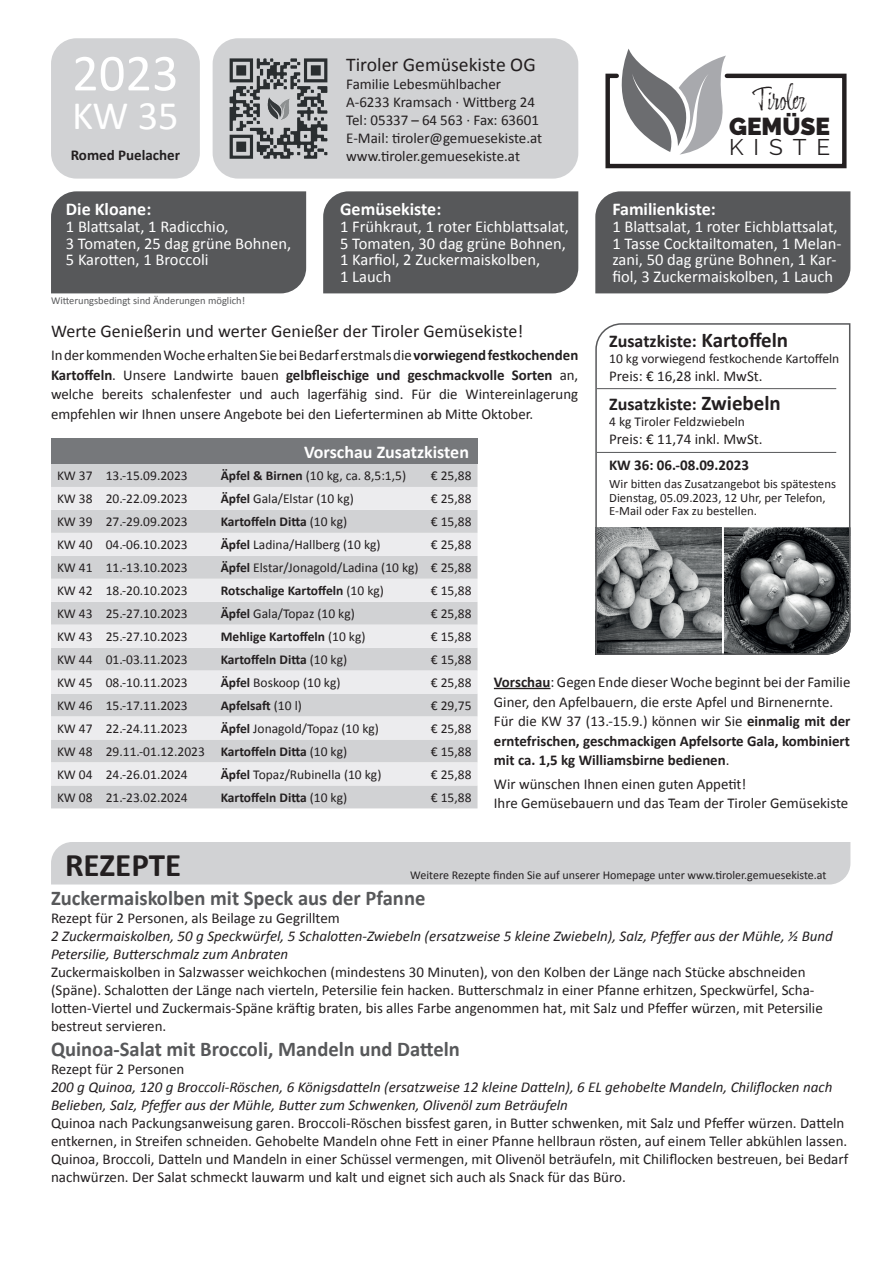
<style>
.page{position:relative;width:893px;height:1263px;background:#fff}
.page>*{position:absolute;margin:0;border:0;box-sizing:border-box;transform-origin:0 0}
.t1{font:52.5px "Calibri";color:#fff}
.t2{font:40.5px "Calibri";color:#fff}
.t3{font:700 33px "Calibri";color:#231f20}
.t4{font:27.3px "Adore You";color:#231f20}
.t5{font:900 24.3px "Raleway";color:#231f20}
.t6{font:22.65px "Raleway";letter-spacing:.44em;color:#231f20}
.t7{font:700 21px "Calibri";color:#57585a}
.t8{font:19.5px "Calibri";color:#231f20}
.t9{font:700 18px "Calibri";color:#fff}
.t10{font:18px "Calibri";color:#231f20}
.t11{font:700 18px "Calibri";color:#231f20}
.t12{font:16.5px/16.5px "Calibri";color:#fff}
.t13{font:15px/18px "Calibri";color:#231f20}
.t14{font:italic 15px/18px "Calibri";color:#231f20}
.t15{font:700 15px "Calibri";color:#231f20}
.t16{font:13.5px "Calibri";color:#231f20}
.t17{font:700 13.5px "Calibri";color:#231f20}
.t18{font:12.75px/13.5px "Calibri";color:#231f20}
.t19{font:12px "Calibri";color:#231f20}
.t20{font:10.5px "Calibri";color:#57585a}
.s1{font-weight:700}
.s2{font-size:21px}
.s3{font-weight:400}
</style>
<div class="page">
<div style="left:213px;top:38px;width:365px;height:141px;background:#d1d2d4;border-radius:26px"></div>
<div style="left:51px;top:38px;width:149px;height:141px;background:#d1d2d4;border-radius:26px"></div>
<div style="left:323px;top:191px;width:255px;height:102px;background:#57585a"></div>
<div style="left:595px;top:191px;width:255px;height:102px;background:#57585a"></div>
<div style="left:51px;top:191px;width:255px;height:102px;background:#57585a"></div>
<img style="left:229px;top:58px;width:99px;height:101px">
<svg style="left:605px;top:49px;width:242px;height:120px"></svg>
<div style="left:51px;top:842px;width:799px;height:42px;background:#d1d2d4"></div>
<div style="left:51px;top:464px;width:426px;height:344px;background:#d1d2d4"></div>
<svg style="left:51px;top:487px;width:426px;height:298px;background:#dfe0e2"></svg>
<div style="left:51px;top:438px;width:426px;height:26px;background:#76787b"></div>
<svg style="left:595px;top:323px;width:256px;height:332px"></svg>
<hr style="left:597px;top:388px;width:239px;height:1px;background:#57585a">
<hr style="left:597px;top:452px;width:239px;height:1px;background:#57585a">
<hr style="left:494px;top:688px;width:56px;height:1px;background:#231f20">
<h1 class="t1" style="left:72px;top:40px;width:108px">2023</h1>
<h2 class="t2" style="left:72px;top:90px;width:108px">KW 35</h2>
<p class="t15" style="left:71px;top:146px;width:111px">Romed Puelacher</p>
<p class="t9" style="left:66px;top:198px;width:87px">Die Kloane:</p>
<p class="t12" style="left:66px;top:218px;width:227px">1 Blattsalat, 1 Radicchio,<br>3 Tomaten, 25 dag grüne Bohnen,<br>5 Karotten, 1 Broccoli</p>
<p class="t20" style="left:51px;top:294px;width:196px">Witterungsbedingt sind Änderungen möglich!</p>
<h3 class="t8" style="left:346px;top:52px;width:191px">Tiroler Gemüsekiste OG</h3>
<p class="t13" style="left:346px;top:75px;width:198px">Familie Lebesmühlbacher<br>A-6233 Kramsach · Wittberg 24<br>Tel: 05337 – 64 563 · Fax: 63601<br>E-Mail: tiroler@gemuesekiste.at www.tiroler.gemuesekiste.at</p>
<p class="t9" style="left:340px;top:198px;width:103px">Gemüsekiste:</p>
<p class="t12" style="left:340px;top:218px;width:230px">1 Frühkraut, 1 roter Eichblattsalat,<br>5 Tomaten, 30 dag grüne Bohnen,<br>1 Karfiol, 2 Zuckermaiskolben,<br>1 Lauch</p>
<h3 class="t4" style="left:753px;top:84px;width:55px">Tiroler</h3>
<h3 class="t5" style="left:729px;top:113px;width:103px">GEMÜSE</h3>
<h3 class="t6" style="left:729px;top:134px;width:103px">KISTE</h3>
<p class="t9" style="left:612px;top:198px;width:105px">Familienkiste:</p>
<p class="t12" style="left:612px;top:218px;width:231px">1 Blattsalat, 1 roter Eichblattsalat, 1 Tasse Cocktailtomaten, 1 Melan&shy;zani, 50 dag grüne Bohnen, 1 Kar&shy;fiol, 3 Zuckermaiskolben, 1 Lauch</p>
<p class="t10" style="left:51px;top:319px;width:474px">Werte Genießerin und werter Genießer der Tiroler Gemüsekiste!</p>
<p class="t13" style="left:51px;top:346px;width:529px;line-height:19.5px;text-align:justify">In der kommenden Woche erhalten Sie bei Bedarf erstmals die <span class="s1">vorwiegend festkochenden Kartoffeln</span>. Unsere Landwirte bauen <span class="s1">gelbfleischige und geschmackvolle Sorten</span> an, welche bereits schalenfester und auch lagerfähig sind. Für die Wintereinlagerung empfehlen wir Ihnen unsere Angebote bei den Lieferterminen ab Mitte Oktober.</p>
<p class="t11" style="left:609px;top:330px;width:181px">Zusatzkiste: <span class="s2">Kartoffeln</span></p>
<p class="t16" style="left:609px;top:350px;width:232px">10 kg vorwiegend festkochende Kartoffeln</p>
<p class="t13" style="left:609px;top:367px;width:155px">Preis: € 16,28 inkl. MwSt.</p>
<p class="t11" style="left:609px;top:393px;width:173px">Zusatzkiste: <span class="s2">Zwiebeln</span></p>
<p class="t16" style="left:609px;top:413px;width:137px">4 kg Tiroler Feldzwiebeln</p>
<p class="t13" style="left:609px;top:430px;width:155px">Preis: € 11,74 inkl. MwSt.</p>
<p class="t15" style="left:609px;top:456px;width:141px">KW 36: 06.-08.09.2023</p>
<p class="t18" style="left:609px;top:477px;width:228px">Wir bitten das Zusatzangebot bis spätestens<br>Dienstag, 05.09.2023, 12 Uhr, per Telefon,<br>E-Mail oder Fax zu bestellen.</p>
<p class="t9" style="left:304px;top:440px;width:166px">Vorschau Zusatzkisten</p>
<p class="t16" style="left:57px;top:467px;width:132px">KW 37 13.-15.09.2023</p>
<p class="t16" style="left:221px;top:467px;width:187px"><span class="s1">Äpfel &amp; Birnen</span> (10 kg, ca. 8,5:1,5)</p>
<p class="t16" style="left:431px;top:467px;width:42px">€ 25,88</p>
<p class="t16" style="left:57px;top:490px;width:132px">KW 38 20.-22.09.2023</p>
<p class="t16" style="left:221px;top:490px;width:135px"><span class="s1">Äpfel</span> Gala/Elstar (10 kg)</p>
<p class="t16" style="left:431px;top:490px;width:42px">€ 25,88</p>
<p class="t16" style="left:57px;top:513px;width:132px">KW 39 27.-29.09.2023</p>
<p class="t17" style="left:221px;top:513px;width:128px">Kartoffeln Ditta <span class="s3">(10 kg)</span></p>
<p class="t16" style="left:431px;top:513px;width:42px">€ 15,88</p>
<p class="t16" style="left:57px;top:536px;width:132px">KW 40 04.-06.10.2023</p>
<p class="t16" style="left:221px;top:536px;width:161px"><span class="s1">Äpfel</span> Ladina/Hallberg (10 kg)</p>
<p class="t16" style="left:431px;top:536px;width:42px">€ 25,88</p>
<p class="t16" style="left:57px;top:559px;width:132px">KW 41 11.-13.10.2023</p>
<p class="t16" style="left:221px;top:559px;width:252px"><span class="s1">Äpfel</span> Elstar/Jonagold/Ladina (10 kg) € 25,88</p>
<p class="t16" style="left:57px;top:582px;width:132px">KW 42 18.-20.10.2023</p>
<p class="t17" style="left:221px;top:582px;width:165px">Rotschalige Kartoffeln <span class="s3">(10 kg)</span></p>
<p class="t16" style="left:431px;top:582px;width:42px">€ 15,88</p>
<p class="t16" style="left:57px;top:605px;width:132px">KW 43 25.-27.10.2023</p>
<p class="t16" style="left:221px;top:605px;width:136px"><span class="s1">Äpfel</span> Gala/Topaz (10 kg)</p>
<p class="t16" style="left:431px;top:605px;width:42px">€ 25,88</p>
<p class="t16" style="left:57px;top:628px;width:132px">KW 43 25.-27.10.2023</p>
<p class="t17" style="left:221px;top:628px;width:146px">Mehlige Kartoffeln <span class="s3">(10 kg)</span></p>
<p class="t16" style="left:431px;top:628px;width:42px">€ 15,88</p>
<p class="t16" style="left:57px;top:651px;width:132px">KW 44 01.-03.11.2023</p>
<p class="t17" style="left:221px;top:651px;width:128px">Kartoffeln Ditta <span class="s3">(10 kg)</span></p>
<p class="t16" style="left:431px;top:651px;width:42px">€ 15,88</p>
<p class="t16" style="left:57px;top:674px;width:132px">KW 45 08.-10.11.2023</p>
<p class="t16" style="left:221px;top:674px;width:121px"><span class="s1">Äpfel</span> Boskoop (10 kg)</p>
<p class="t16" style="left:431px;top:674px;width:42px">€ 25,88</p>
<p class="t16" style="left:57px;top:697px;width:132px">KW 46 15.-17.11.2023</p>
<p class="t17" style="left:221px;top:697px;width:83px">Apfelsaft <span class="s3">(10 l)</span></p>
<p class="t16" style="left:431px;top:697px;width:42px">€ 29,75</p>
<p class="t16" style="left:57px;top:720px;width:132px">KW 47 22.-24.11.2023</p>
<p class="t16" style="left:221px;top:720px;width:160px"><span class="s1">Äpfel</span> Jonagold/Topaz (10 kg)</p>
<p class="t16" style="left:431px;top:720px;width:42px">€ 25,88</p>
<p class="t16" style="left:57px;top:743px;width:292px">KW 48 29.11.-01.12.2023 <span class="s1">Kartoffeln Ditta</span> (10 kg)</p>
<p class="t16" style="left:431px;top:743px;width:42px">€ 15,88</p>
<p class="t16" style="left:57px;top:766px;width:132px">KW 04 24.-26.01.2024</p>
<p class="t16" style="left:221px;top:766px;width:162px"><span class="s1">Äpfel</span> Topaz/Rubinella (10 kg)</p>
<p class="t16" style="left:431px;top:766px;width:42px">€ 25,88</p>
<p class="t16" style="left:57px;top:789px;width:132px">KW 08 21.-23.02.2024</p>
<p class="t17" style="left:221px;top:788px;width:128px">Kartoffeln Ditta <span class="s3">(10 kg)</span></p>
<p class="t16" style="left:431px;top:789px;width:42px">€ 15,88</p>
<p class="t13" style="left:494px;top:672px;width:358px;line-height:19.5px"><span class="s1">Vorschau</span>: Gegen Ende dieser Woche beginnt bei der Familie Giner, den Apfelbauern, die erste Apfel und Birnenernte.<br>Für die KW 37 (13.-15.9.) können wir Sie <span class="s1">einmalig mit der erntefrischen, geschmackigen Apfelsorte Gala, kombiniert mit ca. 1,5 kg Williamsbirne bedienen</span>.</p>
<p class="t13" style="left:494px;top:774px;width:356px;line-height:19.5px">Wir wünschen Ihnen einen guten Appetit!<br>Ihre Gemüsebauern und das Team der Tiroler Gemüsekiste</p>
<h3 class="t3" style="left:65px;top:844px;width:118px">REZEPTE</h3>
<p class="t19" style="left:410px;top:867px;width:418px">Weitere Rezepte finden Sie auf unserer Homepage unter www.tiroler.gemuesekiste.at</p>
<h3 class="t7" style="left:51px;top:884px;width:376px">Zuckermaiskolben mit Speck aus der Pfanne</h3>
<p class="t13" style="left:51px;top:908px;width:290px">Rezept für 2 Personen, als Beilage zu Gegrilltem</p>
<p class="t14" style="left:51px;top:926px;width:783px">2 Zuckermaiskolben, 50 g Speckwürfel, 5 Schalotten-Zwiebeln (ersatzweise 5 kleine Zwiebeln), Salz, Pfeffer aus der Mühle, ½ Bund<br>Petersilie, Butterschmalz zum Anbraten</p>
<p class="t13" style="left:51px;top:962px;width:773px">Zuckermaiskolben in Salzwasser weichkochen (mindestens 30 Minuten), von den Kolben der Länge nach Stücke abschneiden (Späne). Schalotten der Länge nach vierteln, Petersilie fein hacken. Butterschmalz in einer Pfanne erhitzen, Speckwürfel, Scha&shy;lotten-Viertel und Zuckermais-Späne kräftig braten, bis alles Farbe angenommen hat, mit Salz und Pfeffer würzen, mit Petersilie bestreut servieren.</p>
<h3 class="t7" style="left:51px;top:1035px;width:410px">Quinoa-Salat mit Broccoli, Mandeln und Datteln</h3>
<p class="t13" style="left:51px;top:1060px;width:135px">Rezept für 2 Personen</p>
<p class="t14" style="left:51px;top:1077px;width:783px">200 g Quinoa, 120 g Broccoli-Röschen, 6 Königsdatteln (ersatzweise 12 kleine Datteln), 6 EL gehobelte Mandeln, Chiliflocken nach<br>Belieben, Salz, Pfeffer aus der Mühle, Butter zum Schwenken, Olivenöl zum Beträufeln</p>
<p class="t13" style="left:51px;top:1114px;width:799px">Quinoa nach Packungsanweisung garen. Broccoli-Röschen bissfest garen, in Butter schwenken, mit Salz und Pfeffer würzen. Datteln entkernen, in Streifen schneiden. Gehobelte Mandeln ohne Fett in einer Pfanne hellbraun rösten, auf einem Teller abkühlen lassen.<br>Quinoa, Broccoli, Datteln und Mandeln in einer Schüssel vermengen, mit Olivenöl beträufeln, mit Chiliflocken bestreuen, bei Bedarf nachwürzen. Der Salat schmeckt lauwarm und kalt und eignet sich auch als Snack für das Büro.</p>
</div>
